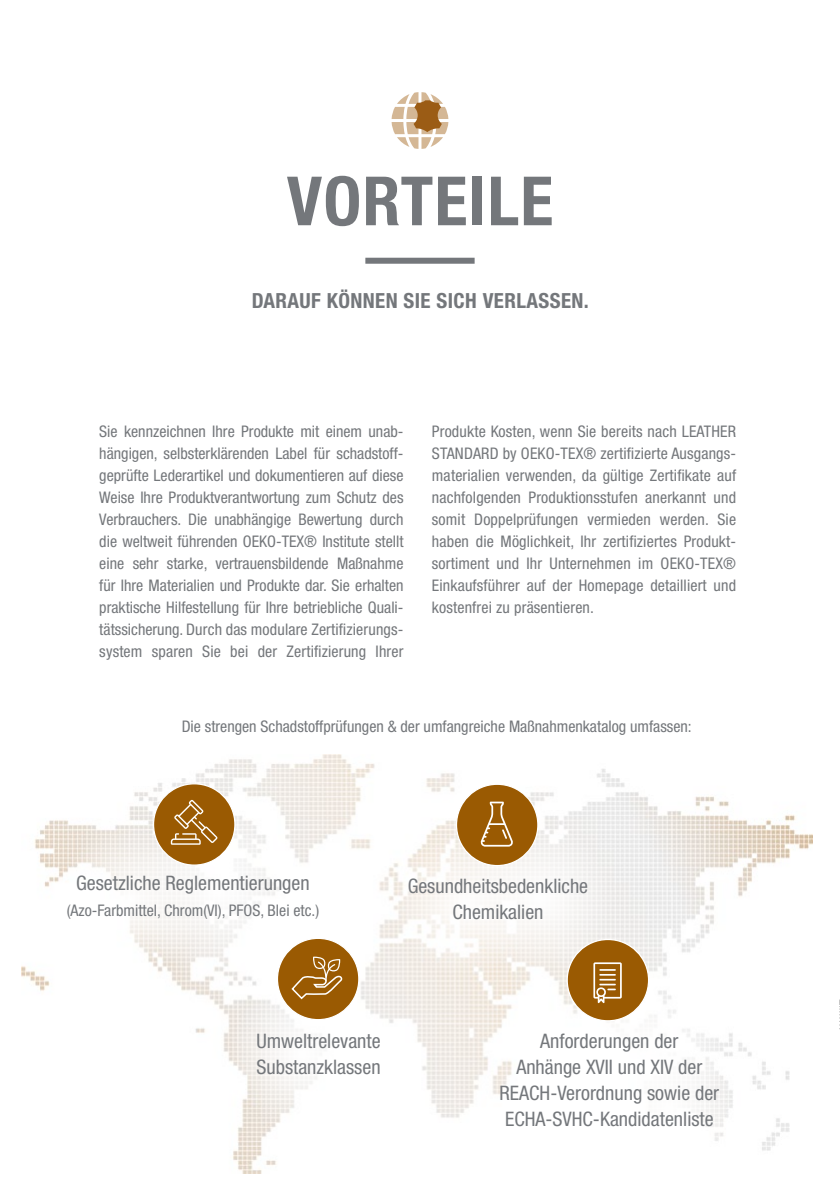
<style>
.page{position:relative;width:840px;height:1191px;background:#fff}
.page>*{position:absolute;margin:0;border:0;box-sizing:border-box;transform-origin:0 0}
.t1{font:700 condensed 68px "Helvetica Neue LT Pro";letter-spacing:.02em;color:#74777b}
.t2{font:700 condensed 20.8px "Helvetica Neue LT Pro";letter-spacing:.02em;color:#74777b}
.t3{font:condensed 20px/26px "Helvetica Neue LT Pro";color:#74777b;text-align:center}
.t4{font:condensed 16px/22px "Helvetica Neue LT Pro";color:#74777b;text-align:justify}
</style>
<div class="page">
<svg style="left:839px;top:999px;width:1px;height:31px"></svg>
<div style="left:365px;top:258px;width:109px;height:6px;background:#74777b"></div>
<img style="left:21px;top:754px;width:791px;height:419px">
<svg style="left:56px;top:825px;width:148px;height:148px"></svg>
<svg style="left:390px;top:829px;width:148px;height:149px;fill:#f9f5f0"></svg>
<div style="left:464px;top:824px;width:148px;height:148px;background:#f8f6f4;border-radius:50%"></div>
<div style="left:593px;top:1033px;width:148px;height:148px;background:#fff;border-radius:50%"></div>
<div style="left:580px;top:976px;width:148px;height:149px;background:#fff;border-radius:50%"></div>
<svg style="left:228px;top:980px;width:148px;height:148px"></svg>
<div style="left:130px;top:802px;width:175px;height:176px;background:#fff;border-radius:50%"></div>
<div style="left:533px;top:978px;width:149px;height:148px;background:#fff;border-radius:50%"></div>
<div style="left:153px;top:783px;width:82px;height:82px;background:#9a5a02;border-radius:50%"></div>
<div style="left:153px;top:783px;width:82px;height:82px;border:1px solid #fff;border-radius:50%"></div>
<div style="left:567px;top:939px;width:81px;height:81px;background:#9a5a02;border-radius:50%"></div>
<div style="left:566px;top:938px;width:83px;height:83px;border:1px solid #fff;border-radius:50%"></div>
<div style="left:456px;top:784px;width:81px;height:81px;background:#9a5a02;border-radius:50%"></div>
<div style="left:455px;top:783px;width:83px;height:83px;border:1px solid #fff;border-radius:50%"></div>
<div style="left:277px;top:938px;width:81px;height:81px;background:#9a5a02;border-radius:50%"></div>
<div style="left:276px;top:937px;width:83px;height:83px;border:1px solid #fff;border-radius:50%"></div>
<svg style="left:171px;top:800px;width:46px;height:44px"></svg>
<svg style="left:593px;top:962px;width:28px;height:41px"></svg>
<svg style="left:480px;top:801px;width:33px;height:45px"></svg>
<svg style="left:291px;top:956px;width:52px;height:44px"></svg>
<svg style="left:391px;top:92px;width:57px;height:57px"></svg>
<h1 class="t1" style="left:286px;top:160px;width:268px">VORTEILE</h1>
<h2 class="t2" style="left:251px;top:288px;width:338px">DARAUF KÖNNEN SIE SICH VERLASSEN.</h2>
<p class="t4" style="left:99px;top:420px;width:305px">Sie kennzeichnen Ihre Produkte mit einem unab&shy;hängigen, selbsterklärenden Label für schadstoff&shy;geprüfte Lederartikel und dokumentieren auf diese Weise Ihre Produktverantwortung zum Schutz des Verbrauchers. Die unabhängige Bewertung durch die weltweit führenden OEKO-TEX® Institute stellt eine sehr starke, vertrauensbildende Maßnahme für Ihre Materialien und Produkte dar. Sie erhalten praktische Hilfestellung für Ihre betriebliche Quali&shy;tätssicherung. Durch das modulare Zertifizierungs&shy;system sparen Sie bei der Zertifizierung Ihrer</p>
<p class="t4" style="left:431px;top:420px;width:305px">Produkte Kosten, wenn Sie bereits nach LEATHER STANDARD by OEKO-TEX® zertifizierte Ausgangs&shy;materialien verwenden, da gültige Zertifikate auf nachfolgenden Produktionsstufen anerkannt und somit Doppelprüfungen vermieden werden. Sie haben die Möglichkeit, Ihr zertifiziertes Produkt&shy;sortiment und Ihr Unternehmen im OEKO-TEX® Einkaufsführer auf der Homepage detailliert und kostenfrei zu präsentieren.</p>
<p class="t4" style="left:182px;top:715px;width:511px">Die strengen Schadstoffprüfungen &amp; der umfangreiche Maßnahmenkatalog umfassen:</p>
<p class="t3" style="left:76px;top:869px;width:235px">Gesetzliche Reglementierungen</p>
<p class="t4" style="left:67px;top:899px;width:254px">(Azo-Farbmittel, Chrom(VI), PFOS, Blei etc.)</p>
<p class="t3" style="left:407px;top:872px;width:182px">Gesundheitsbedenkliche<br>Chemikalien</p>
<p class="t3" style="left:256px;top:1027px;width:126px;text-align:left">Umweltrelevante<br>Substanzklassen</p>
<p class="t3" style="left:499px;top:1027px;width:221px">Anforderungen der<br>Anhänge XVII und XIV der<br>REACH-Verordnung sowie der<br>ECHA-SVHC-Kandidatenliste</p>
</div>
